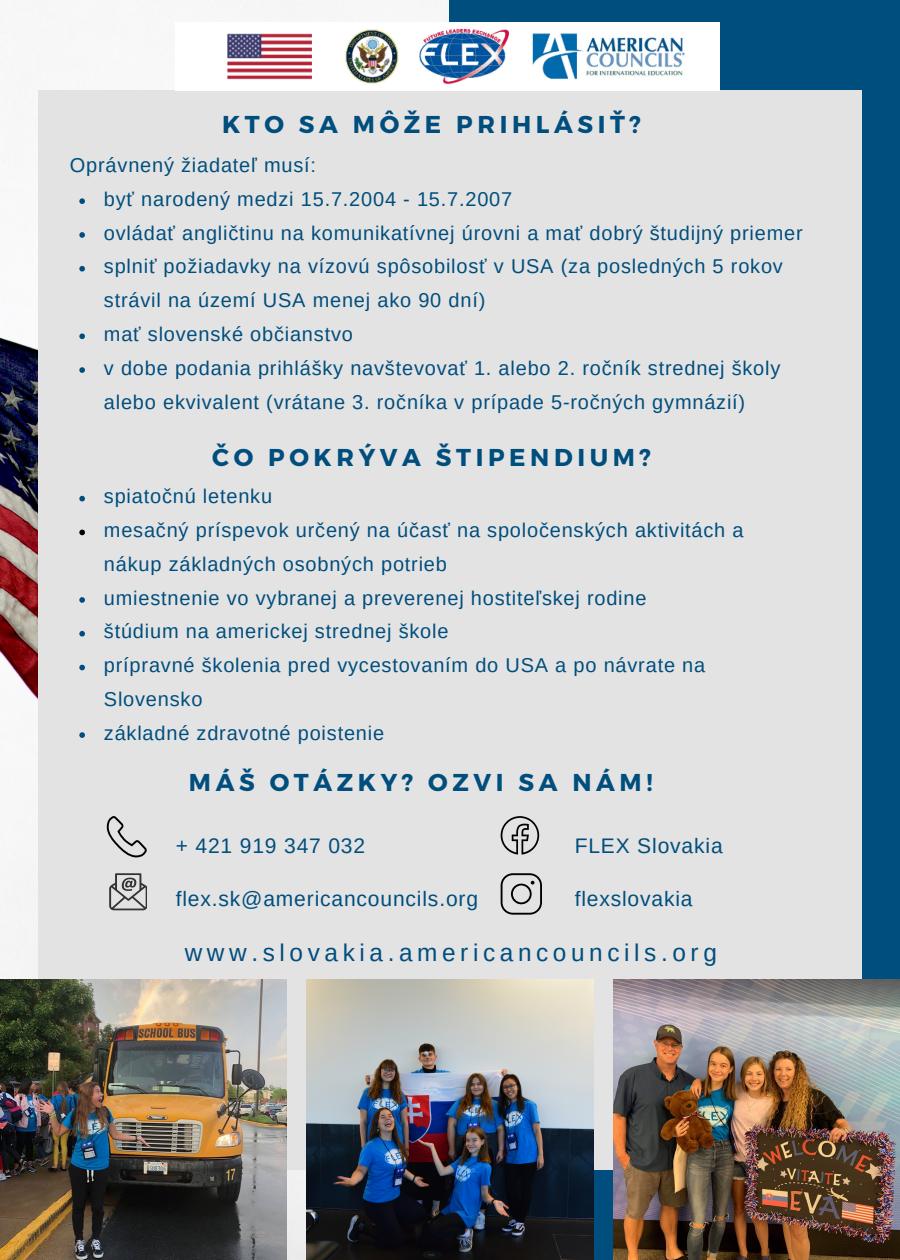
<style>
.page{position:relative;width:900px;height:1260px;background:#004e7d}
.page>*{position:absolute;margin:0;border:0;box-sizing:border-box;transform-origin:0 0}
.t1{font:700 24.5px "Montserrat";letter-spacing:.19em;color:#004e7d}
.t2{font:24.5px "Arimo";letter-spacing:.19em;color:#004e7d}
.t3{font:21px "Arimo";letter-spacing:.04em;color:#004e7d}
.t4{font:20px/33.8px "Arimo";letter-spacing:.04em;color:#004e7d}
</style>
<div class="page">
<img style="left:0;top:0;width:448px;height:1260px">
<div style="left:38px;top:90px;width:823px;height:1080px;background:#e4e3e3"></div>
<img style="left:307px;top:979px;width:286px;height:281px">
<img style="left:613px;top:979px;width:287px;height:281px">
<img style="left:0;top:979px;width:287px;height:281px">
<svg style="left:79px;top:198px;width:6px;height:6px"></svg>
<svg style="left:79px;top:232px;width:6px;height:6px"></svg>
<svg style="left:79px;top:266px;width:6px;height:6px"></svg>
<svg style="left:79px;top:333px;width:6px;height:6px"></svg>
<svg style="left:79px;top:367px;width:6px;height:6px"></svg>
<svg style="left:79px;top:496px;width:6px;height:5px"></svg>
<svg style="left:79px;top:530px;width:6px;height:5px"></svg>
<svg style="left:79px;top:597px;width:6px;height:6px"></svg>
<svg style="left:79px;top:631px;width:6px;height:6px"></svg>
<svg style="left:79px;top:665px;width:6px;height:5px"></svg>
<svg style="left:79px;top:732px;width:6px;height:6px"></svg>
<img style="left:176px;top:22px;width:543px;height:68px">
<svg style="left:501px;top:816px;width:38px;height:39px"></svg>
<svg style="left:501px;top:873px;width:41px;height:42px"></svg>
<svg style="left:107px;top:816px;width:40px;height:41px"></svg>
<svg style="left:109px;top:873px;width:38px;height:37px"></svg>
<p class="t1" style="left:222px;top:108px;width:420px">KTO SA MÔŽE PRIHLÁSIŤ?</p>
<p class="t4" style="left:70px;top:148px;width:248px">Oprávnený žiadateľ musí:</p>
<p class="t4" style="left:104px;top:182px;width:410px">byť narodený medzi 15.7.2004 - 15.7.2007</p>
<p class="t4" style="left:104px;top:216px;width:700px">ovládať angličtinu na komunikatívnej úrovni a mať dobrý študijný priemer</p>
<p class="t4" style="left:104px;top:250px;width:680px">splniť požiadavky na vízovú spôsobilosť v USA (za posledných 5 rokov strávil na území USA menej ako 90 dní)</p>
<p class="t4" style="left:104px;top:317px;width:250px">mať slovenské občianstvo</p>
<p class="t4" style="left:104px;top:351px;width:678px">v dobe podania prihlášky navštevovať 1. alebo 2. ročník strednej školy alebo ekvivalent (vrátane 3. ročníka v prípade 5-ročných gymnázií)</p>
<p class="t1" style="left:212px;top:441px;width:440px">ČO POKRÝVA ŠTIPENDIUM?</p>
<p class="t4" style="left:104px;top:480px;width:170px">spiatočnú letenku</p>
<p class="t4" style="left:104px;top:513px;width:641px">mesačný príspevok určený na účasť na spoločenských aktivitách a nákup základných osobných potrieb</p>
<p class="t4" style="left:104px;top:581px;width:544px">umiestnenie vo vybranej a preverenej hostiteľskej rodine</p>
<p class="t4" style="left:104px;top:615px;width:346px">štúdium na americkej strednej škole</p>
<p class="t4" style="left:104px;top:648px;width:603px">prípravné školenia pred vycestovaním do USA a po návrate na<br>Slovensko</p>
<p class="t4" style="left:104px;top:716px;width:282px">základné zdravotné poistenie</p>
<p class="t1" style="left:189px;top:766px;width:465px">MÁŠ OTÁZKY? OZVI SA NÁM!</p>
<p class="t3" style="left:176px;top:834px;width:191px">+ 421 919 347 032</p>
<p class="t3" style="left:575px;top:834px;width:150px">FLEX Slovakia</p>
<p class="t3" style="left:575px;top:887px;width:119px">flexslovakia</p>
<p class="t3" style="left:176px;top:887px;width:304px">flex.sk@americancouncils.org</p>
<p class="t2" style="left:185px;top:939px;width:534px">www.slovakia.americancouncils.org</p>
</div>
